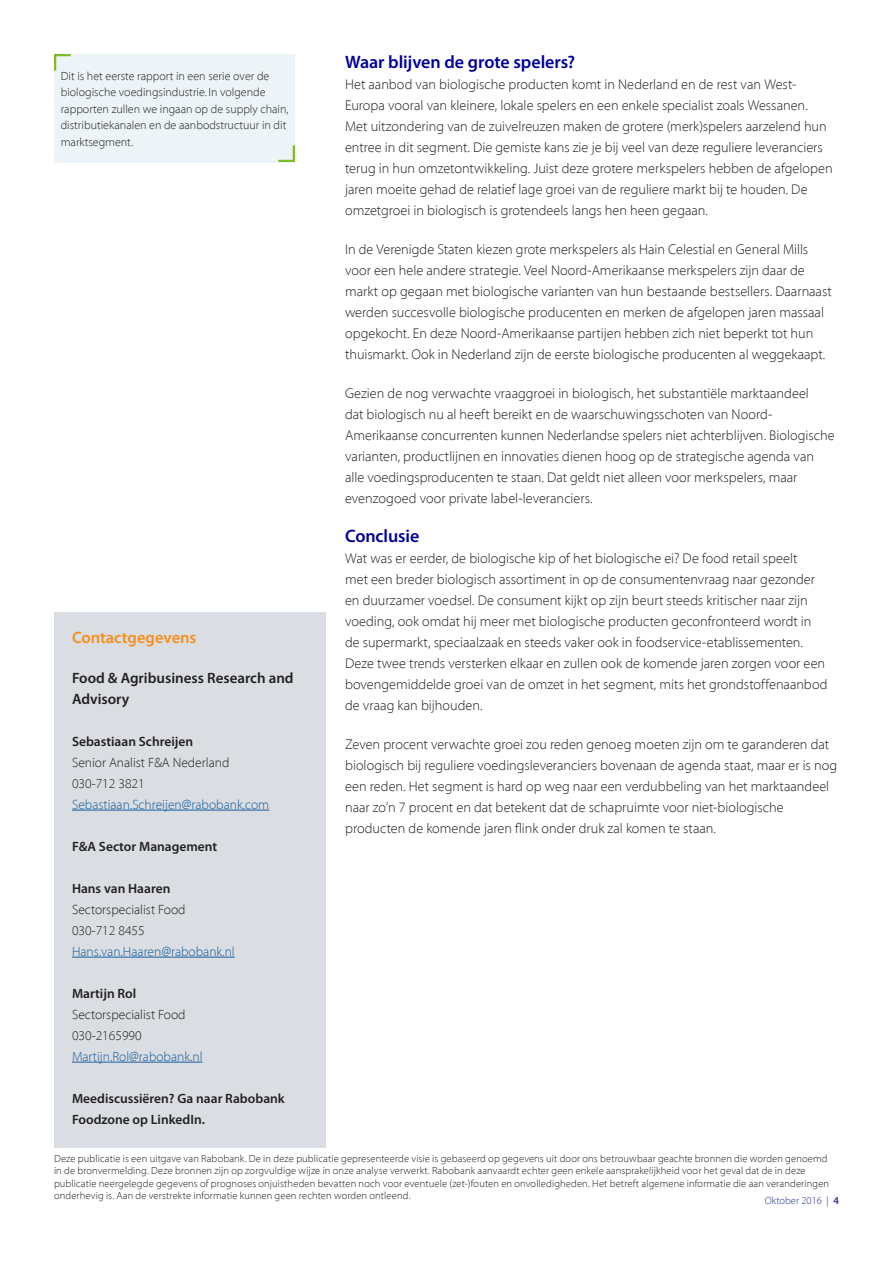
<style>
.page{position:relative;width:893px;height:1263px;background:#fff}
.page>*{position:absolute;margin:0;border:0;box-sizing:border-box;transform-origin:0 0}
.Paragraph{font:600 18px "Myriad Pro";letter-spacing:-.005em;color:#009}
.t1{font:600 16.5px "Myriad Pro";color:#f68e1e}
.t2{font:600 15px/21px "Myriad Pro";color:#231f20}
.Paragraph-2{font:300 14.25px/21px "Myriad";letter-spacing:-.005em;color:#231f20}
.t3{font:600 13.5px/21px "Myriad Pro";color:#231f20}
.t4{font:300 13.5px "Myriad";color:#231f20}
.t5{font:300 13.5px "Myriad";color:#175d9e}
.t6{font:300 12px/16.5px "Myriad";color:#231f20}
.t7{font:300 10.5px/12.6px "Myriad";letter-spacing:.01em;color:#231f20}
.t8{font:300 10.5px "Myriad";color:#2b3393}
.s1{font-family:"Myriad Pro";font-weight:600}
</style>
<div class="page">
<div style="left:54px;top:612px;width:272px;height:535px;background:#dadee2"></div>
<hr style="left:72px;top:810px;width:197px;height:1px;background:#175d9e">
<hr style="left:72px;top:957px;width:163px;height:1px;background:#175d9e">
<hr style="left:72px;top:1062px;width:131px;height:1px;background:#175d9e">
<div style="left:54px;top:54px;width:241px;height:108px;background:#edf4f8"></div>
<svg style="left:54px;top:54px;width:17px;height:17px"></svg>
<svg style="left:278px;top:145px;width:17px;height:17px"></svg>
<p class="t6" style="left:61px;top:68px;width:229px">Dit is het eerste rapport in een serie over de biologische voedingsindustrie. In volgende rapporten zullen we ingaan op de supply chain, distributiekanalen en de aanbodstructuur in dit marktsegment.</p>
<p class="t1" style="left:72px;top:626px;width:126px">Contactgegevens</p>
<p class="t2" style="left:72px;top:667px;width:223px">Food &amp; Agribusiness Research and<br>Advisory</p>
<p class="t3" style="left:72px;top:731px;width:123px">Sebastiaan Schreijen</p>
<p class="t4" style="left:72px;top:756px;width:159px">Senior Analist F&amp;A Nederland</p>
<p class="t4" style="left:72px;top:777px;width:74px">030-712 3821</p>
<p class="t5" style="left:72px;top:798px;width:199px">Sebastiaan.Schreijen@rabobank.com</p>
<p class="t3" style="left:72px;top:836px;width:147px">F&amp;A Sector Management</p>
<p class="t3" style="left:72px;top:878px;width:100px">Hans van Haaren</p>
<p class="t4" style="left:72px;top:903px;width:115px">Sectorspecialist Food</p>
<p class="t4" style="left:72px;top:924px;width:74px">030-712 8455</p>
<p class="t5" style="left:72px;top:945px;width:164px">Hans.van.Haaren@rabobank.nl</p>
<p class="t3" style="left:72px;top:983px;width:66px">Martijn Rol</p>
<p class="t4" style="left:72px;top:1008px;width:115px">Sectorspecialist Food</p>
<p class="t4" style="left:72px;top:1029px;width:71px">030-2165990</p>
<p class="t5" style="left:72px;top:1050px;width:132px">Martijn.Rol@rabobank.nl</p>
<p class="t3" style="left:72px;top:1088px;width:214px">Meediscussiëren? Ga naar Rabobank<br>Foodzone op LinkedIn.</p>
<p class="Paragraph" style="left:345px;top:50px;width:232px">Waar blijven de grote spelers?</p>
<p class="Paragraph-2" style="left:345px;top:74px;width:489px">Het aanbod van biologische producten komt in Nederland en de rest van West-Europa vooral van kleinere, lokale spelers en een enkele specialist zoals Wessanen.<br>Met uitzondering van de zuivelreuzen maken de grotere (merk)spelers aarzelend hun entree in dit segment. Die gemiste kans zie je bij veel van deze reguliere leveranciers terug in hun omzetontwikkeling. Juist deze grotere merkspelers hebben de afgelopen jaren moeite gehad de relatief lage groei van de reguliere markt bij te houden. De omzetgroei in biologisch is grotendeels langs hen heen gegaan.</p>
<p class="Paragraph-2" style="left:345px;top:239px;width:488px">In de Verenigde Staten kiezen grote merkspelers als Hain Celestial en General Mills voor een hele andere strategie. Veel Noord-Amerikaanse merkspelers zijn daar de markt op gegaan met biologische varianten van hun bestaande bestsellers. Daarnaast werden succesvolle biologische producenten en merken de afgelopen jaren massaal opgekocht. En deze Noord-Amerikaanse partijen hebben zich niet beperkt tot hun thuismarkt. Ook in Nederland zijn de eerste biologische producenten al weggekaapt.</p>
<p class="Paragraph-2" style="left:345px;top:383px;width:491px">Gezien de nog verwachte vraaggroei in biologisch, het substantiële marktaandeel<br>dat biologisch nu al heeft bereikt en de waarschuwingsschoten van Noord-Amerikaanse concurrenten kunnen Nederlandse spelers niet achterblijven. Biologische varianten, productlijnen en innovaties dienen hoog op de strategische agenda van alle voedingsproducenten te staan. Dat geldt niet alleen voor merkspelers, maar evenzogoed voor private label-leveranciers.</p>
<p class="Paragraph" style="left:345px;top:524px;width:76px">Conclusie</p>
<p class="Paragraph-2" style="left:345px;top:548px;width:484px">Wat was er eerder, de biologische kip of het biologische ei? De food retail speelt<br>met een breder biologisch assortiment in op de consumentenvraag naar gezonder en duurzamer voedsel. De consument kijkt op zijn beurt steeds kritischer naar zijn voeding, ook omdat hij meer met biologische producten geconfronteerd wordt in de supermarkt, speciaalzaak en steeds vaker ook in foodservice-etablissementen.<br>Deze twee trends versterken elkaar en zullen ook de komende jaren zorgen voor een bovengemiddelde groei van de omzet in het segment, mits het grondstoffenaanbod de vraag kan bijhouden.</p>
<p class="Paragraph-2" style="left:345px;top:734px;width:494px">Zeven procent verwachte groei zou reden genoeg moeten zijn om te garanderen dat biologisch bij reguliere voedingsleveranciers bovenaan de agenda staat, maar er is nog een reden. Het segment is hard op weg naar een verdubbeling van het marktaandeel naar zo’n 7 procent en dat betekent dat de schapruimte voor niet-biologische producten de komende jaren flink onder druk zal komen te staan.</p>
<p class="t7" style="left:54px;top:1152px;width:777px">Deze publicatie is een uitgave van Rabobank. De in deze publicatie gepresenteerde visie is gebaseerd op gegevens uit door ons betrouwbaar geachte bronnen die worden genoemd in de bronvermelding. Deze bronnen zijn op zorgvuldige wijze in onze analyse verwerkt. Rabobank aanvaardt echter geen enkele aansprakelijkheid voor het geval dat de in deze publicatie neergelegde gegevens of prognoses onjuistheden bevatten noch voor eventuele (zet-)fouten en onvolledigheden. Het betreft algemene informatie die aan veranderingen onderhevig is. Aan de verstrekte informatie kunnen geen rechten worden ontleend.</p>
<p class="t8" style="left:765px;top:1195px;width:76px">Oktober 2016 | <span class="s1">4</span></p>
</div>
